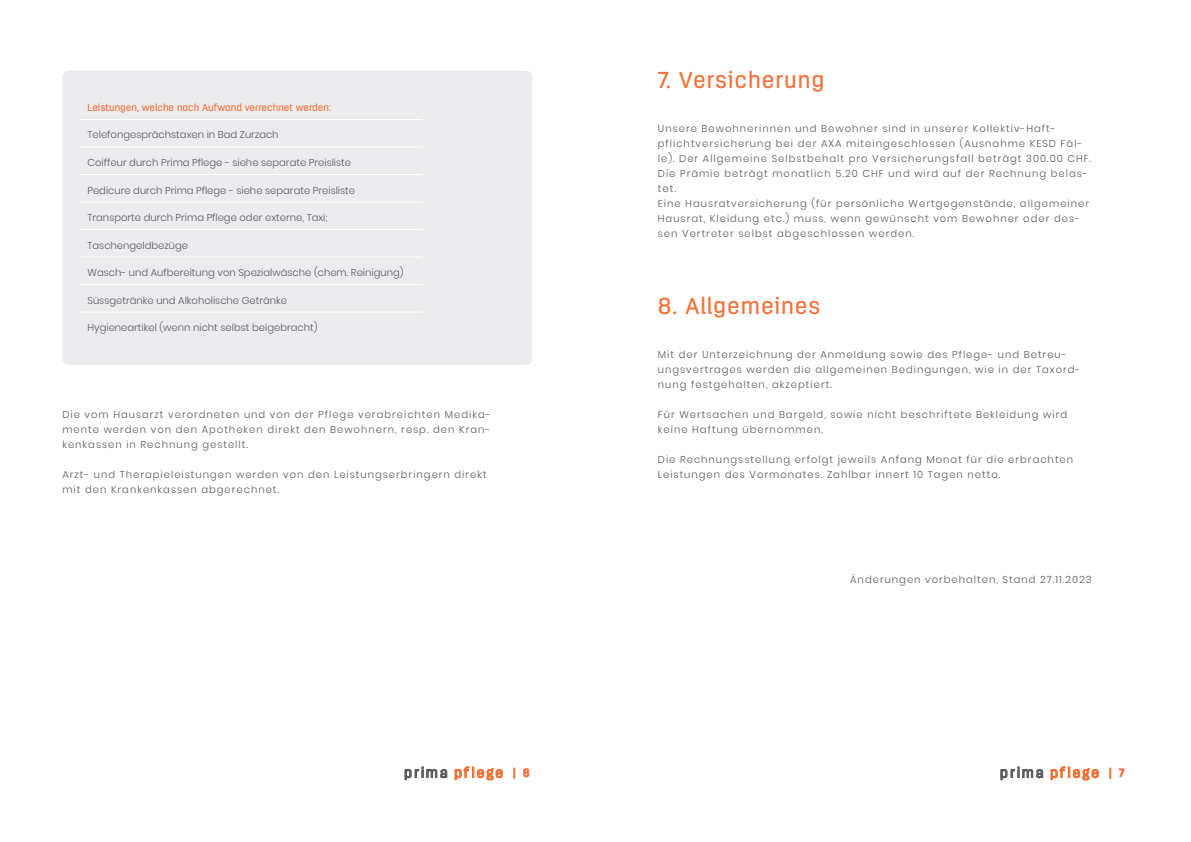
<style>
.page{position:relative;width:1191px;height:842px;background:#fff}
.page>*{position:absolute;margin:0;border:0;box-sizing:border-box;transform-origin:0 0}
.t1{font:500 23px "Antartida Rounded";letter-spacing:.04em;color:#f3733d}
.t2{font:500 14.4px "Antartida Rounded";letter-spacing:.12em;color:#f16d30}
.t3{font:300 10px/15px "Poppins";letter-spacing:.1em;color:#57585a}
.t4{font:300 10px "Poppins";color:#57585a}
.t5{font:500 10px "Antartida Rounded";color:#f3733d}
.s1{color:#57585a}
.s2{font-size:11px;color:#f3733d}
</style>
<div class="page">
<svg style="left:1000px;top:766px;width:43px;height:14px"></svg>
<svg style="left:1050px;top:766px;width:48px;height:14px"></svg>
<svg style="left:404px;top:766px;width:43px;height:14px"></svg>
<svg style="left:454px;top:766px;width:49px;height:14px"></svg>
<div style="left:62px;top:71px;width:470px;height:294px;background:#ececee;border-radius:6px"></div>
<hr style="left:79px;top:119px;width:343px;height:1px;background:#fff">
<hr style="left:79px;top:146px;width:343px;height:1px;background:#fff">
<hr style="left:79px;top:174px;width:343px;height:1px;background:#fff">
<hr style="left:79px;top:201px;width:343px;height:1px;background:#fff">
<hr style="left:79px;top:229px;width:343px;height:1px;background:#fff">
<hr style="left:79px;top:257px;width:343px;height:1px;background:#fff">
<hr style="left:79px;top:284px;width:343px;height:1px;background:#fff">
<hr style="left:79px;top:312px;width:343px;height:1px;background:#fff">
<p class="t5" style="left:87px;top:102px;width:245px">Leistungen, welche nach Aufwand verrechnet werden:</p>
<p class="t4" style="left:87px;top:129px;width:193px">Telefongesprächstaxen in Bad Zurzach</p>
<p class="t4" style="left:87px;top:157px;width:265px">Coiffeur durch Prima Pflege - siehe separate Preisliste</p>
<p class="t4" style="left:87px;top:184px;width:269px">Pedicure durch Prima Pflege - siehe separate Preisliste</p>
<p class="t4" style="left:87px;top:212px;width:242px">Transporte durch Prima Pflege oder externe, Taxi;</p>
<p class="t4" style="left:87px;top:239px;width:102px">Taschengeldbezüge</p>
<p class="t4" style="left:87px;top:267px;width:317px">Wasch- und Aufbereitung von Spezialwäsche (chem. Reinigung)</p>
<p class="t4" style="left:87px;top:294px;width:201px">Süssgetränke und Alkoholische Getränke</p>
<p class="t4" style="left:87px;top:322px;width:231px">Hygieneartikel (wenn nicht selbst beigebracht)</p>
<p class="t3" style="left:62px;top:407px;width:430px;text-align:justify">Die vom Hausarzt verordneten und von der Pflege verabreichten Medika&shy;mente werden von den Apotheken direkt den Bewohnern, resp. den Kran&shy;kenkassen in Rechnung gestellt.</p>
<p class="t3" style="left:62px;top:467px;width:426px">Arzt- und Therapieleistungen werden von den Leistungserbringern direkt mit den Krankenkassen abgerechnet.</p>
<h1 class="t1" style="left:658px;top:67px;width:168px">7. Versicherung</h1>
<p class="t3" style="left:658px;top:121px;width:435px">Unsere Bewohnerinnen und Bewohner sind in unserer Kollektiv-Haft&shy;pflichtversicherung bei der AXA miteingeschlossen (Ausnahme KESD Fäl&shy;le). Der Allgemeine Selbstbehalt pro Versicherungsfall beträgt 300.00 CHF.<br>Die Prämie beträgt monatlich 5.20 CHF und wird auf der Rechnung belas&shy;tet.<br>Eine Hausratversicherung (für persönliche Wertgegenstände, allgemeiner Hausrat, Kleidung etc.) muss, wenn gewünscht vom Bewohner oder des&shy;sen Vertreter selbst abgeschlossen werden.</p>
<h1 class="t1" style="left:658px;top:293px;width:164px">8. Allgemeines</h1>
<p class="t3" style="left:658px;top:347px;width:424px">Mit der Unterzeichnung der Anmeldung sowie des Pflege- und Betreu&shy;ungsvertrages werden die allgemeinen Bedingungen, wie in der Taxord&shy;nung festgehalten, akzeptiert.</p>
<p class="t3" style="left:658px;top:407px;width:411px">Für Wertsachen und Bargeld, sowie nicht beschriftete Bekleidung wird keine Haftung übernommen.</p>
<p class="t3" style="left:658px;top:452px;width:417px">Die Rechnungsstellung erfolgt jeweils Anfang Monat für die erbrachten<br>Leistungen des Vormonates. Zahlbar innert 10 Tagen netto.</p>
<p class="t3" style="left:850px;top:572px;width:243px">Änderungen vorbehalten, Stand 27.11.2023</p>
<h2 class="t2" style="left:404px;top:764px;width:127px"><span class="s1">prima</span> pflege <span class="s2">| 6</span></h2>
<h2 class="t2" style="left:1000px;top:764px;width:126px"><span class="s1">prima</span> pflege <span class="s2">| 7</span></h2>
</div>
